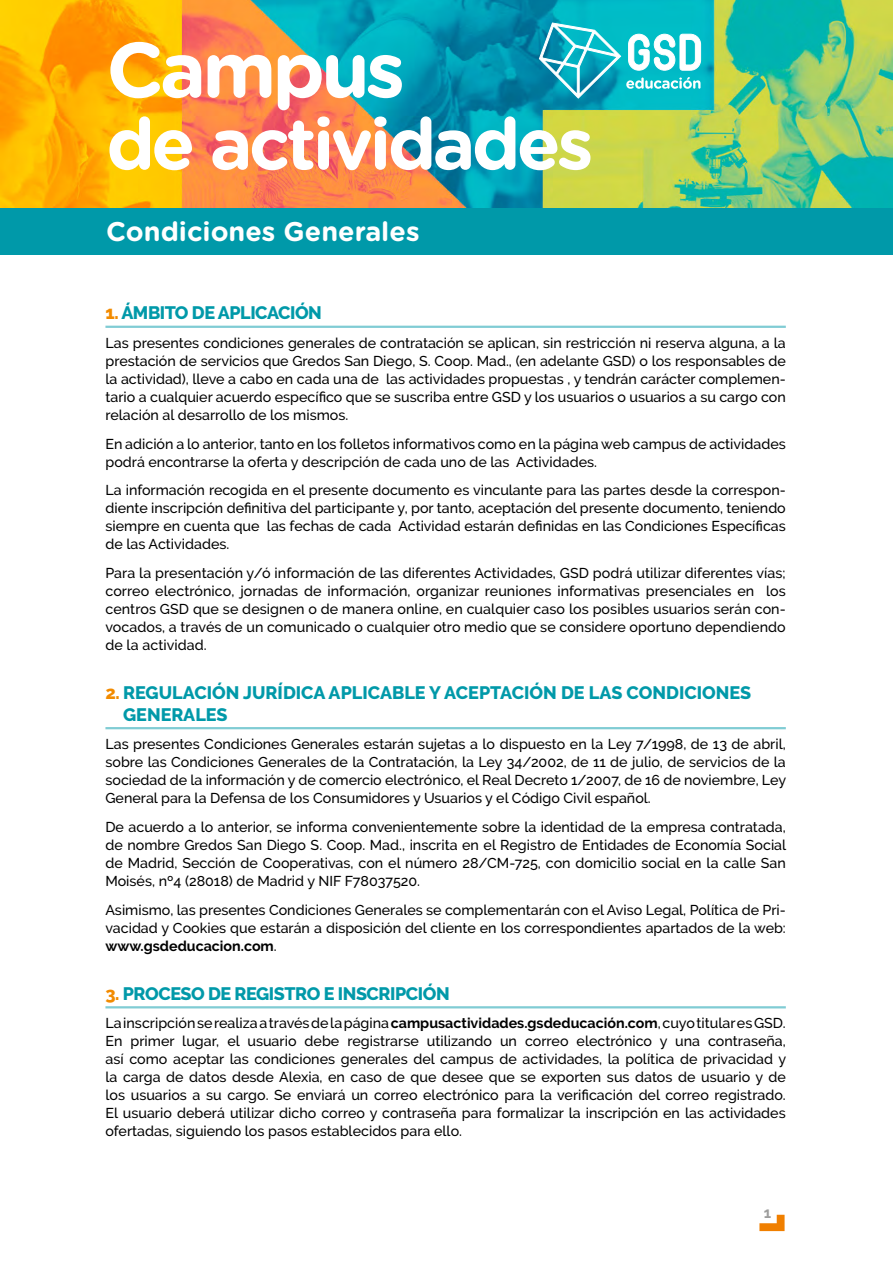
<style>
.page{position:relative;width:893px;height:1263px;background:#fff}
.page>*{position:absolute;margin:0;border:0;box-sizing:border-box;transform-origin:0 0}
.t1{font:700 78px "Gotham Rounded";letter-spacing:-.05em;color:#fff}
.t2{font:700 72px "Gotham Rounded";letter-spacing:-.05em;color:#fff}
.t3{font:700 27px "Gotham Rounded";color:#fff}
.t4{font:800 18px/21.6px "Raleway";letter-spacing:-.01em;color:#0099a9}
.t5{font:700 15px "Raleway";color:#9d9d9c}
.t6{font:500 14.25px/18px "Raleway";color:#000;text-align:justify}
.s1{color:#f28b00}
.s2{font-weight:700}
</style>
<div class="page">
<img style="left:0;top:0;width:893px;height:208px">
<div style="left:0;top:208px;width:893px;height:47px;background:#0099a9"></div>
<svg style="left:759px;top:1215px;width:26px;height:16px"></svg>
<svg style="left:539px;top:22px;width:162px;height:77px"></svg>
<hr style="left:105px;top:326px;width:681px;height:2px;background:#80ccd4">
<hr style="left:105px;top:727px;width:681px;height:2px;background:#80ccd4">
<hr style="left:105px;top:1006px;width:681px;height:2px;background:#80ccd4">
<h1 class="t1" style="left:106px;top:13px;width:300px">Campus</h1>
<h2 class="t2" style="left:106px;top:91px;width:489px">de actividades</h2>
<h3 class="t3" style="left:106px;top:211px;width:315px">Condiciones Generales</h3>
<p class="t4" style="left:105px;top:302px;width:218px"><span class="s1">1.</span> ÁMBITO DE APLICACIÓN</p>
<p class="t6" style="left:105px;top:334px;width:682px">Las presentes condiciones generales de contratación se aplican, sin restricción ni reserva alguna, a la prestación de servicios que Gredos San Diego, S. Coop. Mad., (en adelante GSD) o los responsables de la actividad), lleve a cabo en cada una de las actividades propuestas , y tendrán carácter complemen&shy;tario a cualquier acuerdo específico que se suscriba entre GSD y los usuarios o usuarios a su cargo con relación al desarrollo de los mismos.</p>
<p class="t6" style="left:105px;top:434px;width:682px">En adición a lo anterior, tanto en los folletos informativos como en la página web campus de actividades podrá encontrarse la oferta y descripción de cada uno de las Actividades.</p>
<p class="t6" style="left:105px;top:481px;width:682px">La información recogida en el presente documento es vinculante para las partes desde la correspon&shy;diente inscripción definitiva del participante y, por tanto, aceptación del presente documento, teniendo siempre en cuenta que las fechas de cada Actividad estarán definidas en las Condiciones Específicas de las Actividades.</p>
<p class="t6" style="left:105px;top:564px;width:682px">Para la presentación y/ó información de las diferentes Actividades, GSD podrá utilizar diferentes vías; correo electrónico, jornadas de información, organizar reuniones informativas presenciales en los centros GSD que se designen o de manera online, en cualquier caso los posibles usuarios serán con&shy;vocados, a través de un comunicado o cualquier otro medio que se considere oportuno dependiendo de la actividad.</p>
<p class="t4" style="left:123px;top:682px;width:630px;text-indent:-18px"><span class="s1">2.</span> REGULACIÓN JURÍDICA APLICABLE Y ACEPTACIÓN DE LAS CONDICIONES<br>GENERALES</p>
<p class="t6" style="left:105px;top:735px;width:682px">Las presentes Condiciones Generales estarán sujetas a lo dispuesto en la Ley 7/1998, de 13 de abril, sobre las Condiciones Generales de la Contratación, la Ley 34/2002, de 11 de julio, de servicios de la sociedad de la información y de comercio electrónico, el Real Decreto 1/2007, de 16 de noviembre, Ley General para la Defensa de los Consumidores y Usuarios y el Código Civil español.</p>
<p class="t6" style="left:105px;top:818px;width:682px">De acuerdo a lo anterior, se informa convenientemente sobre la identidad de la empresa contratada, de nombre Gredos San Diego S. Coop. Mad., inscrita en el Registro de Entidades de Economía Social de Madrid, Sección de Cooperativas, con el número 28/CM-725, con domicilio social en la calle San Moisés, nº4 (28018) de Madrid y NIF F78037520.</p>
<p class="t6" style="left:105px;top:900px;width:682px">Asimismo, las presentes Condiciones Generales se complementarán con el Aviso Legal, Política de Pri&shy;vacidad y Cookies que estarán a disposición del cliente en los correspondientes apartados de la web: <span class="s2">www.gsdeducacion.com</span>.</p>
<p class="t4" style="left:105px;top:983px;width:346px"><span class="s1">3.</span> PROCESO DE REGISTRO E INSCRIPCIÓN</p>
<p class="t6" style="left:105px;top:1014px;width:682px">La inscripción se realiza a través de la página <span class="s2">campusactividades.gsdeducación.com</span>, cuyo titular es GSD.<br>En primer lugar, el usuario debe registrarse utilizando un correo electrónico y una contraseña, así como aceptar las condiciones generales del campus de actividades, la política de privacidad y la carga de datos desde Alexia, en caso de que desee que se exporten sus datos de usuario y de los usuarios a su cargo. Se enviará un correo electrónico para la verificación del correo registrado.<br>El usuario deberá utilizar dicho correo y contraseña para formalizar la inscripción en las actividades ofertadas, siguiendo los pasos establecidos para ello.</p>
<p class="t5" style="left:764px;top:1203px;width:9px">1</p>
</div>
